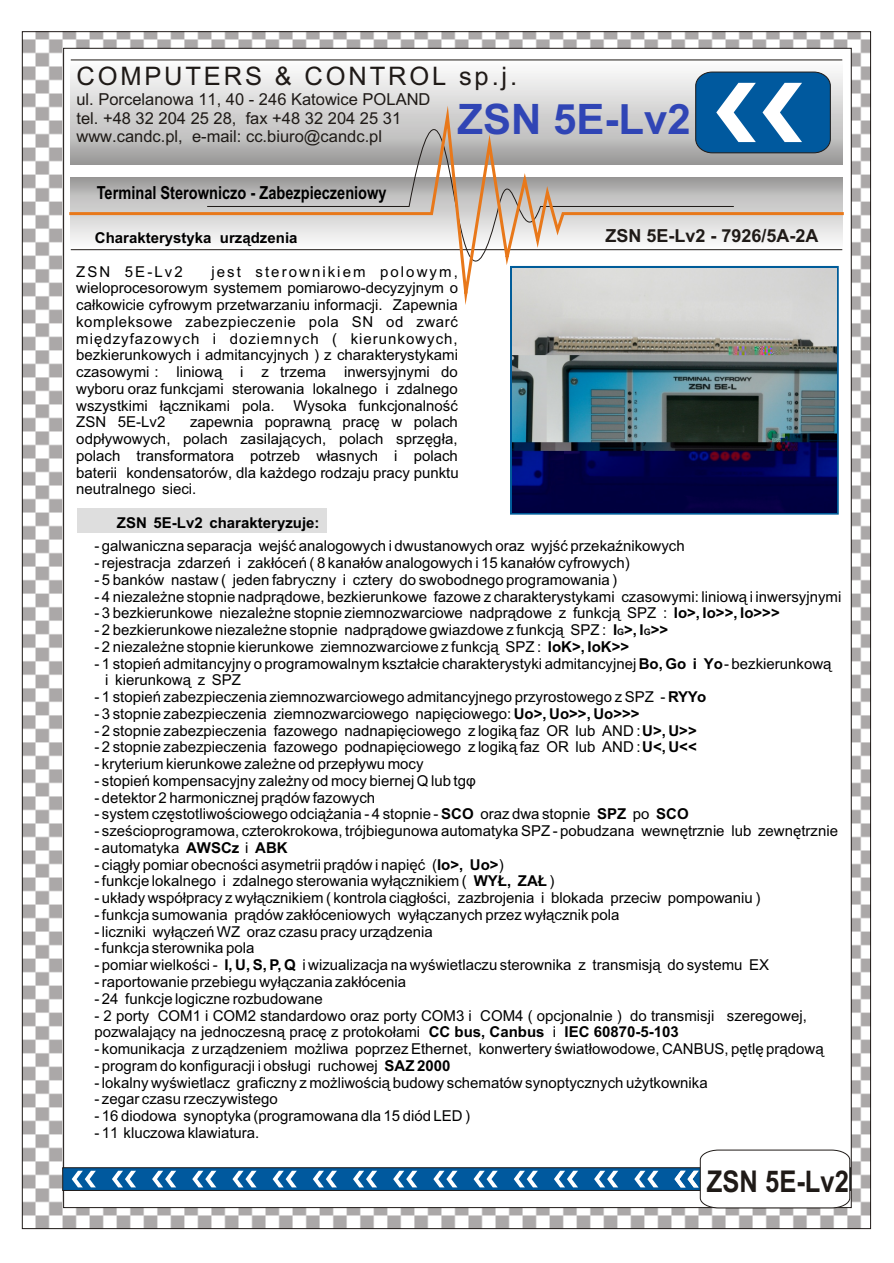
<style>
.page{position:relative;width:894px;height:1263px;background:#fff}
.page>*{position:absolute;margin:0;border:0;box-sizing:border-box;transform-origin:0 0}
.t1{font:700 42px "Arial";color:#3045b5}
.t2{font:700 30px "Arial";color:#1f1a17;scale:.85 1}
.t3{font:25.5px "Arial CE";letter-spacing:.11em;color:#1f1a17}
.t4{font:700 18px "Arial CE";color:#000;scale:.81 1}
.t5{font:700 18px "Arial";color:#1f1a17}
.t6{font:16.5px/18.5px "Arial CE";color:#1f1a17}
.t7{font:15px/16.8px "Arial CE";color:#000;text-align:justify}
.t8{font:700 15px "Arial CE";color:#000}
.s1{font-weight:700}
.s2{font-weight:700;font-size:9px}
.s3{font-family:"Arial Greek"}
</style>
<div class="page">
<img style="left:24px;top:34px;width:845px;height:1193px">
<div style="left:63px;top:48px;width:788px;height:1160px;background:#fff;border:1px solid #1f1a17"></div>
<hr style="left:71px;top:60px;width:771px;height:1px;background:#1f1a17">
<svg style="left:734px;top:72px;width:97px;height:22px"></svg>
<div style="left:63px;top:1168px;width:788px;height:23px;background:#00599e;border:1px solid #1f1a17"></div>
<svg style="left:634px;top:1171px;width:24px;height:16px"></svg>
<svg style="left:594px;top:1171px;width:24px;height:16px"></svg>
<svg style="left:554px;top:1171px;width:24px;height:16px"></svg>
<svg style="left:514px;top:1171px;width:24px;height:16px"></svg>
<svg style="left:474px;top:1171px;width:24px;height:16px"></svg>
<svg style="left:433px;top:1171px;width:25px;height:16px"></svg>
<svg style="left:393px;top:1171px;width:24px;height:16px"></svg>
<svg style="left:353px;top:1171px;width:24px;height:16px"></svg>
<svg style="left:313px;top:1171px;width:24px;height:16px"></svg>
<svg style="left:273px;top:1171px;width:24px;height:16px"></svg>
<svg style="left:232px;top:1171px;width:25px;height:16px"></svg>
<svg style="left:192px;top:1171px;width:24px;height:16px"></svg>
<svg style="left:152px;top:1171px;width:24px;height:16px"></svg>
<svg style="left:112px;top:1171px;width:24px;height:16px"></svg>
<svg style="left:72px;top:1171px;width:24px;height:16px"></svg>
<svg style="left:675px;top:1149px;width:176px;height:60px"></svg>
<svg style="left:207px;top:31px;width:527px;height:63px"></svg>
<svg style="left:69px;top:94px;width:775px;height:211px"></svg>
<div style="left:77px;top:509px;width:250px;height:24px;background:#dedede"></div>
<div style="left:510px;top:266px;width:329px;height:249px;border:2px solid #005c99"></div>
<img style="left:512px;top:268px;width:325px;height:244px">
<h3 class="t3" style="left:76px;top:67px;width:442px">COMPUTERS &amp; CONTROL sp.j.</h3>
<p class="t6" style="left:76px;top:92px;width:356px">ul. Porcelanowa 11, 40 - 246 Katowice POLAND tel. +48 32 204 25 28, fax +48 32 204 25 31 www.candc.pl, e-mail: cc.biuro@candc.pl</p>
<h1 class="t1" style="left:458px;top:104px;width:235px">ZSN 5E-Lv2</h1>
<p class="t4" style="left:97px;top:186px;width:359px">Terminal Sterowniczo - Zabezpieczeniowy</p>
<p class="t8" style="left:95px;top:232px;width:204px">Charakterystyka urz¹dzenia</p>
<p class="t5" style="left:606px;top:229px;width:215px">ZSN 5E-Lv2 - 7926/5A-2A</p>
<p class="t7" style="left:76px;top:264px;width:108px">ZSN 5E-Lv2</p>
<p class="t7" style="left:76px;top:264px;width:383px;text-indent:135px">jest sterownikiem polowym, wieloprocesorowym systemem pomiarowo-decyzyjnym o ca³kowicie cyfrowym przetwarzaniu informacji. Zapewnia kompleksowe zabezpieczenie pola SN od zwaræ miêdzyfazowych i doziemnych ( kierunkowych, bezkierunkowych i admitancyjnych ) z charakterystykami czasowymi : liniow¹ i z trzema inwersyjnymi do wyboru oraz funkcjami sterowania lokalnego i zdalnego wszystkimi ³¹cznikami pola.</p>
<p class="t7" style="left:293px;top:398px;width:166px">Wysoka funkcjonalnoœæ</p>
<p class="t7" style="left:76px;top:415px;width:91px">ZSN 5E-Lv2</p>
<p class="t7" style="left:76px;top:415px;width:384px;text-indent:114px">zapewnia poprawn¹ pracê w polach odp³ywowych, polach zasilaj¹cych, polach sprzêg³a, polach transformatora potrzeb w³asnych i polach baterii kondensatorów, dla ka¿dego rodzaju pracy punktu neutralnego sieci.</p>
<p class="t8" style="left:117px;top:517px;width:204px">ZSN 5E-Lv2 charakteryzuje:</p>
<p class="t7" style="left:94px;top:539px;width:592px">- galwaniczna separacja wejœæ analogowych i dwustanowych oraz wyjœæ przekaŸnikowych</p>
<p class="t7" style="left:94px;top:556px;width:537px">- rejestracja zdarzeñ i zak³óceñ ( 8 kana³ów analogowych i 15 kana³ów cyfrowych)</p>
<p class="t7" style="left:94px;top:573px;width:524px">- 5 banków nastaw ( jeden fabryczny i cztery do swobodnego programowania )</p>
<p class="t7" style="left:94px;top:589px;width:749px">- 4 niezale¿ne stopnie nadpr¹dowe, bezkierunkowe fazowe z charakterystykami czasowymi: liniow¹ i inwersyjnymi</p>
<p class="t7" style="left:94px;top:606px;width:687px">- 3 bezkierunkowe niezale¿ne stopnie ziemnozwarciowe nadpr¹dowe z funkcj¹ SPZ : <span class="s1">Io&gt;, Io&gt;&gt;, Io&gt;&gt;&gt;</span></p>
<p class="t7" style="left:94px;top:623px;width:575px">- 2 bezkierunkowe niezale¿ne stopnie nadpr¹dowe gwiazdowe z funkcj¹ SPZ : <span class="s1">I</span><span class="s2">G</span><span class="s1">&gt;, I</span><span class="s2">G</span><span class="s1">&gt;&gt;</span></p>
<p class="t7" style="left:94px;top:640px;width:536px">- 2 niezale¿ne stopnie kierunkowe ziemnozwarciowe z funkcj¹ SPZ : <span class="s1">IoK&gt;, IoK&gt;&gt;</span></p>
<p class="t7" style="left:105px;top:656px;width:728px;text-indent:-11px">- 1 stopieñ admitancyjny o programowalnym kszta³cie charakterystyki admitancyjnej <span class="s1">Bo, Go i Yo</span> - bezkierunkow¹ i kierunkow¹ z SPZ</p>
<p class="t7" style="left:94px;top:690px;width:613px">- 1 stopieñ zabezpieczenia ziemnozwarciowego admitancyjnego przyrostowego z SPZ - <span class="s1">RYYo</span></p>
<p class="t7" style="left:94px;top:707px;width:547px">- 3 stopnie zabezpieczenia ziemnozwarciowego napiêciowego: <span class="s1">Uo&gt;, Uo&gt;&gt;, Uo&gt;&gt;&gt;</span></p>
<p class="t7" style="left:94px;top:723px;width:604px">- 2 stopnie zabezpieczenia fazowego nadnapiêciowego z logik¹ faz OR lub AND : <span class="s1">U&gt;, U&gt;&gt;</span></p>
<p class="t7" style="left:94px;top:740px;width:604px">- 2 stopnie zabezpieczenia fazowego podnapiêciowego z logik¹ faz OR lub AND : <span class="s1">U&lt;, U&lt;&lt;</span></p>
<p class="t7" style="left:94px;top:757px;width:331px">- kryterium kierunkowe zale¿ne od przep³ywu mocy</p>
<p class="t7" style="left:94px;top:774px;width:383px">- stopieñ kompensacyjny zale¿ny od mocy biernej Q lub tg<span class="s3">ö</span></p>
<p class="t7" style="left:94px;top:790px;width:282px">- detektor 2 harmonicznej pr¹dów fazowych</p>
<p class="t7" style="left:94px;top:807px;width:596px">- system czêstotliwoœciowego odci¹¿ania - 4 stopnie - <span class="s1">SCO</span> oraz dwa stopnie <span class="s1">SPZ</span> po <span class="s1">SCO</span></p>
<p class="t7" style="left:94px;top:824px;width:745px">- szeœcioprogramowa, czterokrokowa, trójbiegunowa automatyka SPZ - pobudzana wewnêtrznie lub zewnêtrznie</p>
<p class="t7" style="left:94px;top:841px;width:195px">- automatyka <span class="s1">AWSCz</span> i <span class="s1">ABK</span></p>
<p class="t7" style="left:94px;top:857px;width:411px">- ci¹g³y pomiar obecnoœci asymetrii pr¹dów i napiêæ (<span class="s1">Io&gt;, Uo&gt;</span>)</p>
<p class="t7" style="left:94px;top:874px;width:462px">- funkcje lokalnego i zdalnego sterowania wy³¹cznikiem ( <span class="s1">WY£, ZA£</span> )</p>
<p class="t7" style="left:94px;top:891px;width:668px">- uk³ady wspó³pracy z wy³¹cznikiem ( kontrola ci¹g³oœci, zazbrojenia i blokada przeciw pompowaniu )</p>
<p class="t7" style="left:94px;top:908px;width:527px">- funkcja sumowania pr¹dów zak³óceniowych wy³¹czanych przez wy³¹cznik pola</p>
<p class="t7" style="left:94px;top:924px;width:340px">- liczniki wy³¹czeñ WZ oraz czasu pracy urz¹dzenia</p>
<p class="t7" style="left:94px;top:941px;width:161px">- funkcja sterownika pola</p>
<p class="t7" style="left:94px;top:958px;width:676px">- pomiar wielkoœci - <span class="s1">I, U, S, P, Q</span> i wizualizacja na wyœwietlaczu sterownika z transmisj¹ do systemu EX</p>
<p class="t7" style="left:94px;top:975px;width:313px">- raportowanie przebiegu wy³¹czania zak³ócenia</p>
<p class="t7" style="left:94px;top:991px;width:230px">- 24 funkcje logiczne rozbudowane</p>
<p class="t7" style="left:94px;top:1008px;width:714px">- 2 porty COM1 i COM2 standardowo oraz porty COM3 i COM4 ( opcjonalnie ) do transmisji szeregowej, pozwalaj¹cy na jednoczesn¹ pracê z protoko³ami <span class="s1">CC bus, Canbus</span> i <span class="s1">IEC 60870-5-103</span></p>
<p class="t7" style="left:94px;top:1042px;width:731px">- komunikacja z urz¹dzeniem mo¿liwa poprzez Ethernet, konwertery œwiat³owodowe, CANBUS, pêtlê pr¹dow¹</p>
<p class="t7" style="left:94px;top:1059px;width:357px">- program do konfiguracji i obs³ugi ruchowej <span class="s1">SAZ 2000</span></p>
<p class="t7" style="left:94px;top:1075px;width:615px">- lokalny wyœwietlacz graficzny z mo¿liwoœci¹ budowy schematów synoptycznych u¿ytkownika</p>
<p class="t7" style="left:94px;top:1092px;width:185px">- zegar czasu rzeczywistego</p>
<p class="t7" style="left:94px;top:1109px;width:377px">- 16 diodowa synoptyka (programowana dla 15 diód LED )</p>
<p class="t7" style="left:94px;top:1126px;width:166px">- 11 kluczowa klawiatura.</p>
<h2 class="t2" style="left:707px;top:1170px;width:169px">ZSN 5E-Lv2</h2>
</div>
